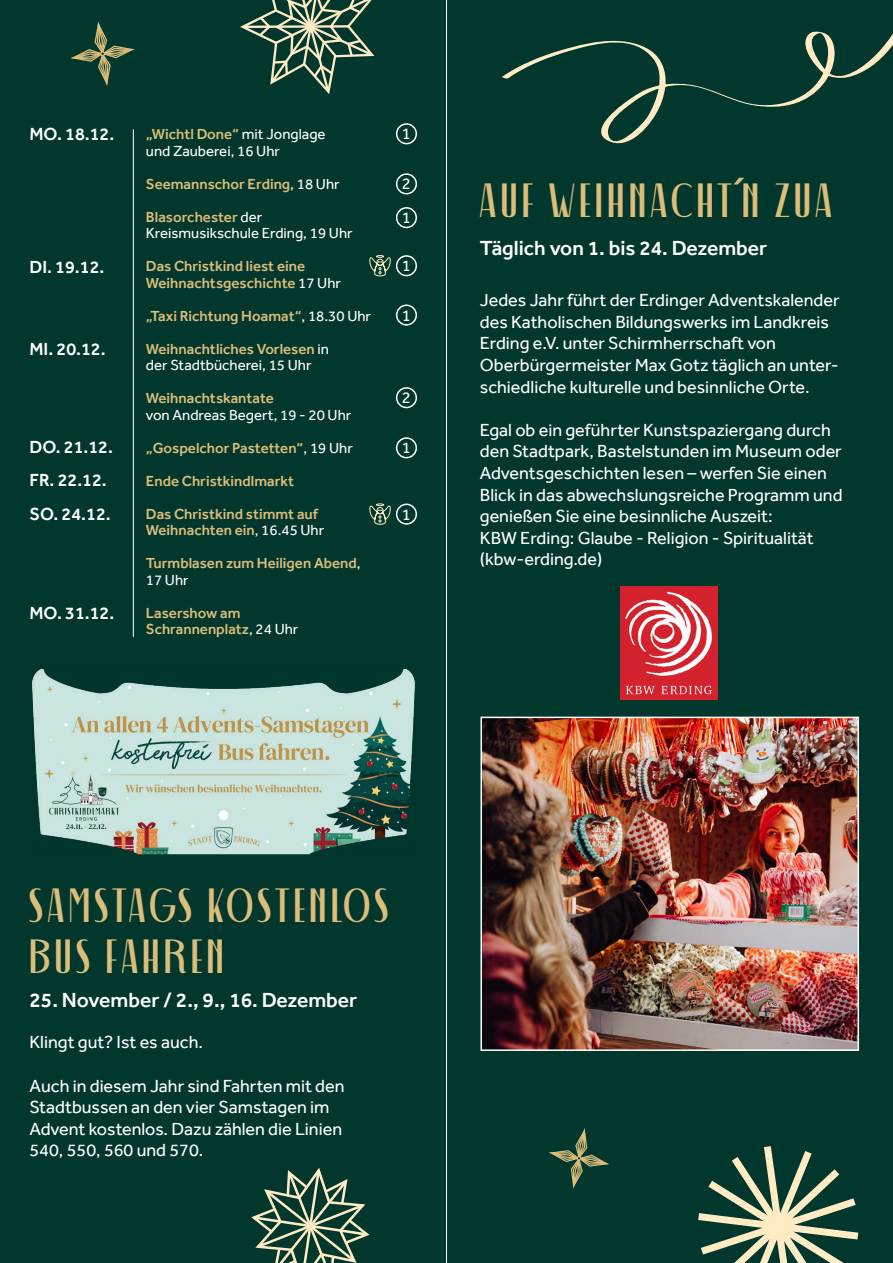
<style>
.page{position:relative;width:893px;height:1263px;background:#01372d}
.page>*{position:absolute;margin:0;border:0;box-sizing:border-box;transform-origin:0 0}
.t1{font:48px/51px "DECOHEADDISPLAY Regular";letter-spacing:.1em;color:#dcbd7a}
.t2{font:48px "Aktiv Grotesk";color:#dcbd7a}
.t3{font:500 21px "Effra";color:#fff}
.t4{font:18px/21.6px "Effra";color:#fff}
.t5{font:500 18px/33.5px "Effra";color:#fff}
.t6{font:16.5px "Effra";color:#fff}
.t7{font:500 15px/16.5px "Effra";color:#dcbd7a}
.t8{font:15px/16.5px "Effra";color:#fff}
.s1{font-weight:500;color:#dcbd7a}
.s2{font-weight:400;color:#fff}
</style>
<div class="page">
<hr style="left:446px;top:0;width:1px;height:1263px;background:#fff">
<div style="left:396px;top:123px;width:21px;height:21px;border:2px solid #fff;border-radius:50%"></div>
<div style="left:396px;top:173px;width:21px;height:21px;border:2px solid #fff;border-radius:50%"></div>
<div style="left:396px;top:387px;width:21px;height:21px;border:2px solid #fff;border-radius:50%"></div>
<div style="left:396px;top:304px;width:21px;height:22px;border:2px solid #fff;border-radius:50%"></div>
<div style="left:396px;top:437px;width:21px;height:21px;border:2px solid #fff;border-radius:50%"></div>
<hr style="left:133px;top:129px;width:1px;height:508px;background:#fff">
<div style="left:396px;top:207px;width:21px;height:21px;border:2px solid #fff;border-radius:50%"></div>
<svg style="left:240px;top:0;width:134px;height:94px"></svg>
<svg style="left:70px;top:21px;width:65px;height:65px"></svg>
<svg style="left:549px;top:1128px;width:60px;height:61px"></svg>
<svg style="left:251px;top:1167px;width:118px;height:96px"></svg>
<img style="left:483px;top:720px;width:373px;height:328px">
<div style="left:480px;top:717px;width:379px;height:334px;border:2px solid #fff"></div>
<svg style="left:502px;top:31px;width:391px;height:113px"></svg>
<img style="left:621px;top:587px;width:96px;height:113px">
<svg style="left:698px;top:1146px;width:160px;height:117px"></svg>
<img style="left:32px;top:668px;width:383px;height:187px">
<div style="left:396px;top:255px;width:21px;height:21px;border:2px solid #fff;border-radius:50%"></div>
<div style="left:396px;top:504px;width:21px;height:21px;border:2px solid #fff;border-radius:50%"></div>
<svg style="left:369px;top:255px;width:22px;height:22px"></svg>
<svg style="left:369px;top:503px;width:22px;height:22px"></svg>
<p class="t5" style="left:29px;top:117px;width:86px">MO. 18.12.</p>
<p class="t5" style="left:29px;top:250px;width:76px">DI. 19.12.</p>
<p class="t5" style="left:29px;top:333px;width:78px">MI. 20.12.</p>
<p class="t5" style="left:29px;top:430px;width:85px">DO. 21.12.<br>FR. 22.12.</p>
<p class="t5" style="left:29px;top:497px;width:83px">SO. 24.12.</p>
<p class="t5" style="left:29px;top:596px;width:86px">MO. 31.12.</p>
<p class="t8" style="left:146px;top:126px;width:181px"><span class="s1">„Wichtl Done“</span> mit Jonglage und Zauberei, 16 Uhr</p>
<p class="t7" style="left:146px;top:175px;width:195px">Seemannschor Erding<span class="s2">, 18 Uhr</span></p>
<p class="t8" style="left:146px;top:208px;width:208px"><span class="s1">Blasorchester</span> der<br>Kreismusikschule Erding, 19 Uhr</p>
<p class="t7" style="left:146px;top:258px;width:197px">Das Christkind liest eine<br>Weihnachtsgeschichte <span class="s2">17 Uhr</span></p>
<p class="t7" style="left:146px;top:307px;width:227px">„Taxi Richtung Hoamat“<span class="s2">, 18.30 Uhr</span></p>
<p class="t8" style="left:146px;top:340px;width:185px"><span class="s1">Weihnachtliches Vorlesen</span> in der Stadtbücherei, 15 Uhr</p>
<p class="t7" style="left:146px;top:390px;width:130px">Weihnachtskantate</p>
<p class="t8" style="left:146px;top:406px;width:207px">von Andreas Begert, 19 - 20 Uhr</p>
<p class="t7" style="left:146px;top:439px;width:208px">„Gospelchor Pastetten“<span class="s2">, 19 Uhr</span></p>
<p class="t7" style="left:146px;top:472px;width:150px">Ende Christkindlmarkt</p>
<p class="t7" style="left:146px;top:505px;width:180px">Das Christkind stimmt auf<br>Weihnachten ein<span class="s2">, 16.45 Uhr</span></p>
<p class="t7" style="left:146px;top:555px;width:216px">Turmblasen zum Heiligen Abend<span class="s2">,<br>17 Uhr</span></p>
<p class="t7" style="left:146px;top:604px;width:154px">Lasershow am<br>Schrannenplatz<span class="s2">, 24 Uhr</span></p>
<p class="t6" style="left:402px;top:124px;width:10px">1</p>
<p class="t6" style="left:402px;top:174px;width:10px">2</p>
<p class="t6" style="left:402px;top:208px;width:10px">1</p>
<p class="t6" style="left:402px;top:256px;width:10px">1</p>
<p class="t6" style="left:402px;top:305px;width:10px">1</p>
<p class="t6" style="left:402px;top:388px;width:10px">2</p>
<p class="t6" style="left:402px;top:438px;width:10px">1</p>
<p class="t6" style="left:402px;top:504px;width:10px">1</p>
<h1 class="t2" style="left:726px;top:169px;width:29px">´</h1>
<h1 class="t1" style="left:480px;top:176px;width:353px">AUF WEIHNACHT N ZUA</h1>
<p class="t3" style="left:480px;top:236px;width:289px">Täglich von 1. bis 24. Dezember</p>
<p class="t4" style="left:480px;top:289px;width:361px">Jedes Jahr führt der Erdinger Adventskalender des Katholischen Bildungswerks im Landkreis Erding e.V. unter Schirmherrschaft von Oberbürgermeister Max Gotz täglich an unter&shy;schiedliche kulturelle und besinnliche Orte.</p>
<p class="t4" style="left:480px;top:419px;width:364px">Egal ob ein geführter Kunstspaziergang durch den Stadtpark, Bastelstunden im Museum oder Adventsgeschichten lesen – werfen Sie einen Blick in das abwechslungsreiche Programm und genießen Sie eine besinnliche Auszeit:<br>KBW Erding: Glaube - Religion - Spiritualität (kbw-erding.de)</p>
<h1 class="t1" style="left:29px;top:881px;width:360px">SAMSTAGS KOSTENLOS<br>BUS FAHREN</h1>
<p class="t3" style="left:29px;top:988px;width:329px">25. November / 2., 9., 16. Dezember</p>
<p class="t4" style="left:29px;top:1031px;width:175px">Klingt gut? Ist es auch.</p>
<p class="t4" style="left:29px;top:1074px;width:317px">Auch in diesem Jahr sind Fahrten mit den Stadtbussen an den vier Samstagen im Advent kostenlos. Dazu zählen die Linien 540, 550, 560 und 570.</p>
</div>
